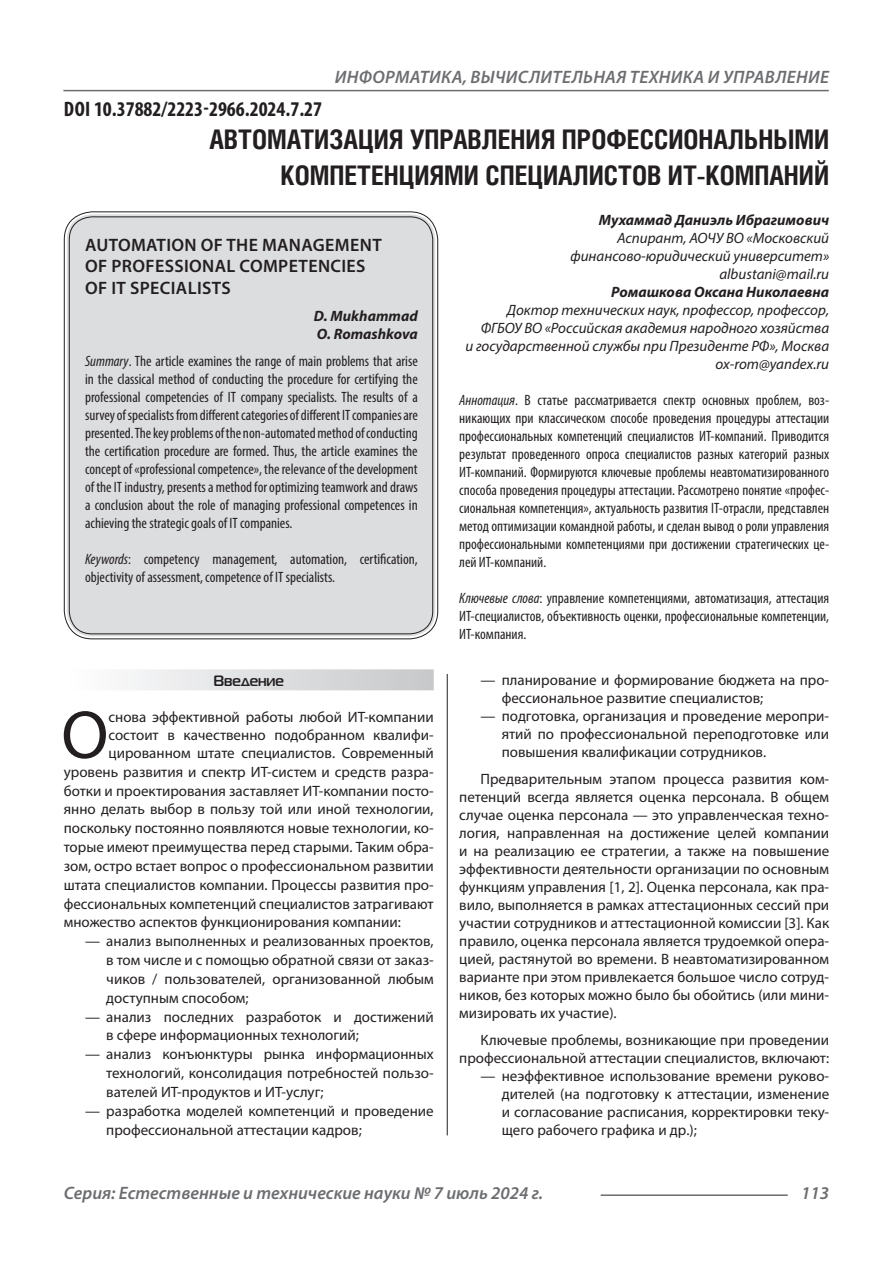
<style>
.page{position:relative;width:893px;height:1263px;background:#fff}
.page>*{position:absolute;margin:0;border:0;box-sizing:border-box;transform-origin:0 0}
.Статья_текст_первый{font:68.4px "Myriad Pro";color:#231f20}
.Статья_название{font:700 27px/36px "Helios Cond C";color:#231f20;text-align:right}
.ДОИ{font:700 condensed 21px "Myriad Pro";color:#231f20}
.t1{font:italic 600 18px "Myriad Pro";letter-spacing:.005em;color:#6c6d70}
.Статья_название_англ{font:600 18px/21.6px "Myriad Pro";letter-spacing:.02em;color:#231f20}
.Статья_текст{font:15px/18px "Myriad Pro";color:#231f20;text-align:justify}
.Статья_аннотация_тек{font:condensed 15px/18px "Myriad Pro";color:#231f20;text-align:justify}
.Статья_аннотация_анг{font:condensed 15px/18px "Myriad Pro";color:#231f20;text-align:justify}
.Статья_текст_первый-2{font:15px "Myriad Pro";color:#231f20}
.Статья_автор_инфо{font:italic 15px/18px "Myriad Pro";color:#231f20;text-align:right}
.Статья_автор_инфо-2{font:italic 700 15px "Myriad Pro";color:#231f20}
.Статья_автор_англ{font:italic 700 15px "Myriad Pro";color:#231f20}
.Статья_подзаголовок{font:700 15px "Magistral C";color:#231f20}
.s1{font-style:italic}
</style>
<div class="page">
<hr style="left:447px;top:128px;width:1px;height:1007px;background:#231f20">
<hr style="left:63px;top:90px;width:766px;height:1px;background:#6c6d70">
<hr style="left:601px;top:1194px;width:187px;height:2px;background:#6c6d70">
<div style="left:443px;top:126px;width:10px;height:548px;background:#fff"></div>
<div style="left:67px;top:214px;width:368px;height:422px;background:#dcdddf;border-radius:26px"></div>
<div style="left:64px;top:669px;width:370px;height:21px;background:linear-gradient(to right,#fefeff,#c6c8ca)"></div>
<p class="ДОИ" style="left:64px;top:96px;width:260px">DOI 10.37882/2223-2966.2024.7.27</p>
<p class="t1" style="left:335px;top:66px;width:496px">ИНФОРМАТИКА, ВЫЧИСЛИТЕЛЬНАЯ ТЕХНИКА И УПРАВЛЕНИЕ</p>
<p class="Статья_название" style="left:209px;top:121px;width:621px">АВТОМАТИЗАЦИЯ УПРАВЛЕНИЯ ПРОФЕССИОНАЛЬНЫМИ<br>КОМПЕТЕНЦИЯМИ СПЕЦИАЛИСТОВ ИТ-КОМПАНИЙ</p>
<p class="Статья_автор_инфо-2" style="left:599px;top:210px;width:232px">Мухаммад Даниэль Ибрагимович</p>
<p class="Статья_автор_инфо" style="left:571px;top:228px;width:260px">Аспирант, АОЧУ ВО «Московский финансово-юридический университет»</p>
<p class="Статья_автор_инфо" style="left:719px;top:264px;width:111px">albustani@mail.ru</p>
<p class="Статья_автор_инфо-2" style="left:611px;top:282px;width:219px">Ромашкова Оксана Николаевна</p>
<p class="Статья_автор_инфо" style="left:465px;top:300px;width:365px">Доктор технических наук, профессор, профессор,<br>ФГБОУ ВО «Российская академия народного хозяйства<br>и государственной службы при Президенте РФ», Москва</p>
<p class="Статья_автор_инфо" style="left:715px;top:354px;width:115px">ox-rom@yandex.ru</p>
<p class="Статья_аннотация_тек" style="left:459px;top:391px;width:371px"><span class="s1">Аннотация</span>. В статье рассматривается спектр основных проблем, воз&shy;никающих при классическом способе проведения процедуры аттестации профессиональных компетенций специалистов ИТ-компаний. Приводится результат проведенного опроса специалистов разных категорий разных ИТ-компаний. Формируются ключевые проблемы неавтоматизированного способа проведения процедуры аттестации. Рассмотрено понятие «профес&shy;сиональная компетенция», актуальность развития IT-отрасли, представлен метод оптимизации командной работы, и сделан вывод о роли управления профессиональными компетенциями при достижении стратегических це&shy;лей ИТ-компаний.</p>
<p class="Статья_аннотация_тек" style="left:459px;top:589px;width:371px"><span class="s1">Ключевые слова</span>: управление компетенциями, автоматизация, аттестация ИТ-специалистов, объективность оценки, профессиональные компетенции, ИТ-компания.</p>
<p class="Статья_название_англ" style="left:85px;top:233px;width:298px">AUTOMATION OF THE MANAGEMENT<br>OF PROFESSIONAL COMPETENCIES<br>OF IT SPECIALISTS</p>
<p class="Статья_автор_англ" style="left:314px;top:306px;width:105px">D. Mukhammad</p>
<p class="Статья_автор_англ" style="left:317px;top:324px;width:102px">O. Romashkova</p>
<p class="Статья_аннотация_анг" style="left:85px;top:351px;width:334px"><span class="s1">Summary</span>. The article examines the range of main problems that arise in the classical method of conducting the procedure for certifying the professional competencies of IT company specialists. The results of a survey of specialists from different categories of different IT companies are presented. The key problems of the non-automated method of conducting the certification procedure are formed. Thus, the article examines the concept of «professional competence», the relevance of the development of the IT industry, presents a method for optimizing teamwork and draws a conclusion about the role of managing professional competences in achieving the strategic goals of IT companies.</p>
<p class="Статья_аннотация_анг" style="left:85px;top:549px;width:334px"><span class="s1">Keywords</span>: competency management, automation, certification, objectivity of assessment, competence of IT specialists.</p>
<p class="Статья_подзаголовок" style="left:213px;top:672px;width:72px">Введение</p>
<p class="Статья_текст_первый" style="left:61px;top:693px;width:49px">О</p>
<p class="Статья_текст_первый-2" style="left:108px;top:708px;width:327px">снова эффективной работы любой ИТ-компании</p>
<p class="Статья_текст_первый-2" style="left:108px;top:726px;width:327px">состоит в качественно подобранном квалифи-</p>
<p class="Статья_текст_первый-2" style="left:108px;top:744px;width:327px">цированном штате специалистов. Современный</p>
<p class="Статья_текст_первый-2" style="left:64px;top:762px;width:371px">уровень развития и спектр ИТ-систем и средств разра-</p>
<p class="Статья_текст_первый-2" style="left:64px;top:781px;width:371px">ботки и проектирования заставляет ИТ-компании посто-</p>
<p class="Статья_текст_первый-2" style="left:64px;top:800px;width:371px">янно делать выбор в пользу той или иной технологии,</p>
<p class="Статья_текст_первый-2" style="left:64px;top:819px;width:371px">поскольку постоянно появляются новые технологии, ко-</p>
<p class="Статья_текст_первый-2" style="left:64px;top:838px;width:371px">торые имеют преимущества перед старыми. Таким обра-</p>
<p class="Статья_текст_первый-2" style="left:64px;top:857px;width:371px">зом, остро встает вопрос о профессиональном развитии</p>
<p class="Статья_текст_первый-2" style="left:64px;top:875px;width:371px">штата специалистов компании. Процессы развития про-</p>
<p class="Статья_текст_первый-2" style="left:64px;top:894px;width:371px">фессиональных компетенций специалистов затрагивают</p>
<p class="Статья_текст_первый-2" style="left:64px;top:913px;width:339px">множество аспектов функционирования компании:</p>
<p class="Статья_текст" style="left:106px;top:931px;width:329px;line-height:18.9px;text-indent:-21px">— анализ выполненных и реализованных проектов, в том числе и с помощью обратной связи от заказ&shy;чиков / пользователей, организованной любым доступным способом;</p>
<p class="Статья_текст" style="left:106px;top:1007px;width:329px;line-height:18.9px;text-indent:-21px">— анализ последних разработок и достижений в сфере информационных технологий;</p>
<p class="Статья_текст" style="left:106px;top:1044px;width:329px;line-height:18.9px;text-indent:-21px">— анализ конъюнктуры рынка информационных технологий, консолидация потребностей пользо&shy;вателей ИТ-продуктов и ИТ-услуг;</p>
<p class="Статья_текст" style="left:106px;top:1101px;width:329px;line-height:18.9px;text-indent:-21px">— разработка моделей компетенций и проведение профессиональной аттестации кадров;</p>
<p class="Статья_текст" style="left:502px;top:671px;width:329px;text-indent:-21px">— планирование и формирование бюджета на про&shy;фессиональное развитие специалистов;</p>
<p class="Статья_текст" style="left:502px;top:707px;width:329px;text-indent:-21px">— подготовка, организация и проведение меропри&shy;ятий по профессиональной переподготовке или повышения квалификации сотрудников.</p>
<p class="Статья_текст" style="left:459px;top:769px;width:371px;text-indent:21px">Предварительным этапом процесса развития ком&shy;петенций всегда является оценка персонала. В общем случае оценка персонала — это управленческая техно&shy;логия, направленная на достижение целей компании и на реализацию ее стратегии, а также на повышение эффективности деятельности организации по основным функциям управления [1, 2]. Оценка персонала, как пра&shy;вило, выполняется в рамках аттестационных сессий при участии сотрудников и аттестационной комиссии [3]. Как правило, оценка персонала является трудоемкой опера&shy;цией, растянутой во времени. В неавтоматизированном варианте при этом привлекается большое число сотруд&shy;ников, без которых можно было бы обойтись (или мини&shy;мизировать их участие).</p>
<p class="Статья_текст" style="left:459px;top:1030px;width:371px;text-align:right">Ключевые проблемы, возникающие при проведении профессиональной аттестации специалистов, включают:</p>
<p class="Статья_текст" style="left:502px;top:1066px;width:329px;text-indent:-21px">— неэффективное использование времени руково&shy;дителей (на подготовку к аттестации, изменение и согласование расписания, корректировки теку&shy;щего рабочего графика и др.);</p>
<p class="t1" style="left:64px;top:1182px;width:481px">Серия: Естественные и технические науки № 7 июль 2024 г.</p>
<p class="t1" style="left:801px;top:1182px;width:30px">113</p>
</div>
